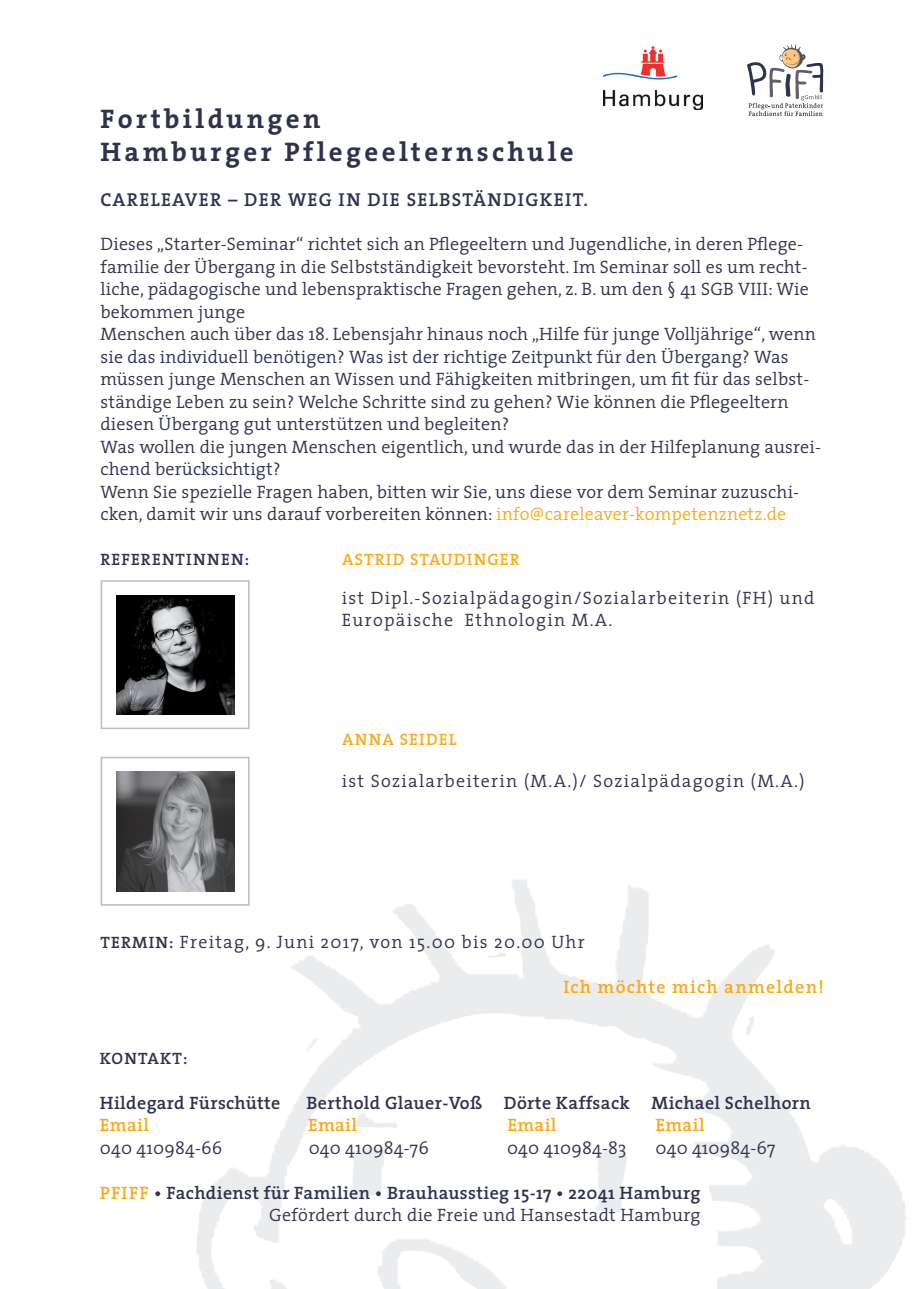
<style>
.page{position:relative;width:919px;height:1289px;background:#fff}
.page>*{position:absolute;margin:0;border:0;box-sizing:border-box;transform-origin:0 0}
.t1{font:700 27px/33px "The Serif";letter-spacing:.125em;color:#2f324d}
.t2{font:600 18.75px "The Serif";letter-spacing:.07em;color:#2f324d}
.t3{font:300 18px/22.5px "The Serif";letter-spacing:.01em;color:#2f324d}
.t4{font:600 18px/22.5px "The Serif";letter-spacing:.02em;color:#2f324d;text-align:right}
.t5{font:300 18px/22.5px "The Serif";letter-spacing:.07em;color:#2f324d}
.t6{font:600 18px "The Serif";letter-spacing:.06em;color:#f8aa1b}
.t7{font:600 16.5px "The Serif";letter-spacing:.07em;color:#f8aa1b}
.t8{font:600 16.5px "The Serif";letter-spacing:.07em;color:#2f324d}
.s1{color:#f8aa1b}
.s2{font-weight:600;font-size:16.5px}
.s3{font-weight:300}
</style>
<div class="page">
<img style="left:196px;top:877px;width:711px;height:411px">
<img style="left:783px;top:45px;width:18px;height:4px">
<svg style="left:747px;top:49px;width:76px;height:67px"></svg>
<img style="left:603px;top:47px;width:99px;height:63px">
<div style="left:101px;top:580px;width:148px;height:149px;border:2px solid #bcbdc0"></div>
<img style="left:116px;top:595px;width:119px;height:119px">
<div style="left:101px;top:756px;width:148px;height:149px;border:2px solid #bcbdc0"></div>
<img style="left:116px;top:771px;width:119px;height:120px">
<h1 class="t1" style="left:100px;top:102px;width:474px">Fortbildungen<br>Hamburger Pflegeelternschule</h1>
<p class="t2" style="left:100px;top:184px;width:279px">Careleaver – Der Weg in die</p>
<p class="t2" style="left:406px;top:184px;width:109px">Selbständigkei</p>
<p class="t2" style="left:572px;top:184px;width:17px">t.</p>
<p class="t3" style="left:100px;top:232px;width:722px">Dieses „Starter-Seminar“ richtet sich an Pflegeeltern und Jugendliche, in deren Pflege&shy;familie der Übergang in die Selbstständigkeit bevorsteht. Im Seminar soll es um recht&shy;liche, pädagogische und lebenspraktische Fragen gehen, z. B. um den § 41 SGB VIII: Wie bekommen junge<br>Menschen auch über das 18. Lebensjahr hinaus noch „Hilfe für junge Volljährige“, wenn sie das individuell benötigen? Was ist der richtige Zeitpunkt für den Übergang? Was müssen junge Menschen an Wissen und Fähigkeiten mitbringen, um fit für das selbst&shy;ständige Leben zu sein? Welche Schritte sind zu gehen? Wie können die Pflegeeltern diesen Übergang gut unterstützen und begleiten?<br>Was wollen die jungen Menschen eigentlich, und wurde das in der Hilfeplanung ausrei&shy;chend berücksichtigt?<br>Wenn Sie spezielle Fragen haben, bitten wir Sie, uns diese vor dem Seminar zuzuschi&shy;cken, damit wir uns darauf vorbereiten können: <span class="s1">info@careleaver-kompetenznetz.de</span></p>
<p class="t8" style="left:100px;top:546px;width:11px">Refe</p>
<p class="t8" style="left:141px;top:546px;width:109px">rentInnen:</p>
<p class="t7" style="left:342px;top:546px;width:179px">Astrid Staudinge r</p>
<p class="t5" style="left:342px;top:586px;width:474px">ist Dipl.-Sozialpädagogin/Sozialarbeiterin (FH) und<br>Europäische Ethnologin M.A.</p>
<p class="t7" style="left:342px;top:726px;width:78px">Anna Seide</p>
<p class="t7" style="left:449px;top:726px;width:9px">l</p>
<p class="t5" style="left:342px;top:769px;width:464px">ist Sozialarbeiterin (M.A.)/ Sozialpädagogin (M.A.)</p>
<p class="t5" style="left:100px;top:930px;width:485px"><span class="s2">Termin:</span> Freitag, 9. Juni 2017, von 15.00 bis 20.00 Uhr</p>
<p class="t6" style="left:563px;top:971px;width:262px">Ich möchte mich anmelden!</p>
<p class="t8" style="left:100px;top:1044px;width:89px">Kontakt:</p>
<p class="t4" style="left:100px;top:1090px;width:182px">Hildegard Fürschütte</p>
<p class="t4" style="left:306px;top:1090px;width:506px">Berthold Glauer-Voß Dörte Kaffsack Michael Schelhorn</p>
<p class="t6" style="left:100px;top:1109px;width:51px">Email</p>
<p class="t6" style="left:308px;top:1109px;width:51px">Email</p>
<p class="t6" style="left:507px;top:1109px;width:51px">Email</p>
<p class="t6" style="left:655px;top:1109px;width:51px">Email</p>
<p class="t3" style="left:100px;top:1135px;width:124px">040 410984-66</p>
<p class="t3" style="left:309px;top:1135px;width:122px">040 410984-76</p>
<p class="t3" style="left:507px;top:1135px;width:121px">040 410984-83</p>
<p class="t3" style="left:655px;top:1135px;width:121px">040 410984-67</p>
<p class="t4" style="left:100px;top:1180px;width:602px"><span class="s1">PFIFF</span> • Fachdienst für Familien • Brauhausstieg 15-17 • 22041 Hamburg<br><span class="s3">Gefördert durch die Freie und Hansestadt Hamburg</span></p>
</div>
